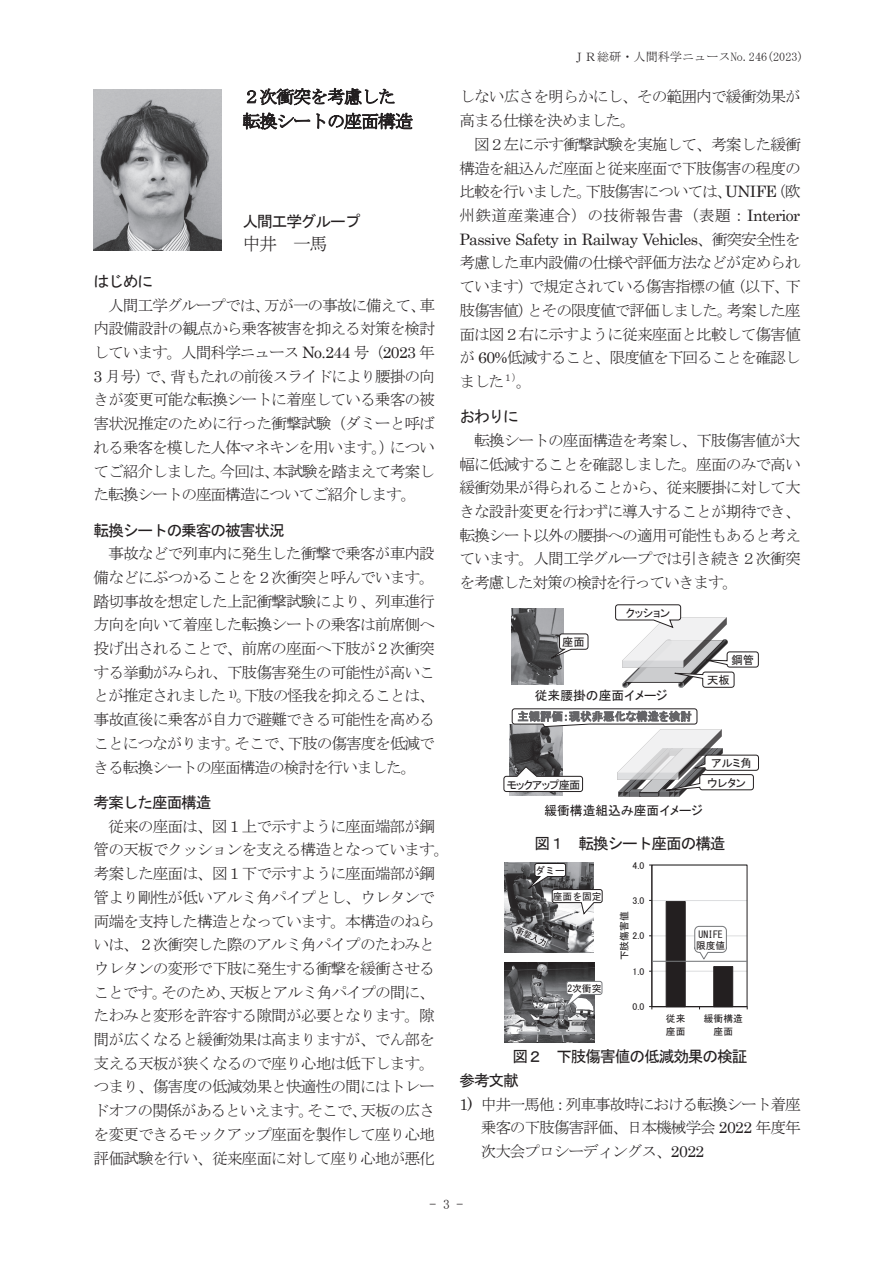
<style>
.page{position:relative;width:893px;height:1263px;background:#fff}
.page>*{position:absolute;margin:0;border:0;box-sizing:border-box;transform-origin:0 0}
.t1{font:18px "MS Mincho";letter-spacing:-.06em;color:#231f20}
.t2{font:15.75px/23.7px "MS Mincho";letter-spacing:-.065em;color:#231f20;text-align:justify}
.t3{font:15.75px/23.7px "MS Gothic";letter-spacing:-.07em;color:#231f20}
.t4{font:15.75px "Century";letter-spacing:-.035em;color:#231f20}
.t5{font:13.5px "MS Mincho";color:#231f20}
.t6{font:12.75px "MS P Gothic";color:#231f20}
.t7{font:12.15px "MS Mincho";color:#231f20}
.t8{font:11.25px "MS P Gothic";color:#231f20}
.t9{font:11.25px "MS P Gothic";letter-spacing:.01em;color:#656568}
.t10{font:11.25px "MS P Gothic";letter-spacing:-.06em;color:#231f20}
.t11{font:9.75px/12.6px "MS P Gothic";color:#231f20}
.t12{font:9.75px/11.7px "MS Gothic";color:#231f20}
.s1{font-family:"Century"}
.s2{font-family:"MS Mincho"}
</style>
<div class="page">
<svg style="left:247px;top:88px;width:148px;height:17px"></svg>
<svg style="left:243px;top:112px;width:67px;height:18px"></svg>
<svg style="left:317px;top:113px;width:96px;height:16px"></svg>
<img style="left:619px;top:786px;width:5px;height:10px">
<img style="left:624px;top:780px;width:15px;height:16px">
<svg style="left:629px;top:789px;width:10px;height:7px"></svg>
<img style="left:640px;top:780px;width:14px;height:13px">
<img style="left:618px;top:729px;width:103px;height:51px">
<svg style="left:654px;top:748px;width:105px;height:48px"></svg>
<img style="left:511px;top:609px;width:52px;height:75px">
<svg style="left:545px;top:633px;width:44px;height:29px"></svg>
<img style="left:510px;top:724px;width:53px;height:71px">
<svg style="left:503px;top:766px;width:80px;height:26px"></svg>
<svg style="left:511px;top:708px;width:187px;height:19px"></svg>
<img style="left:623px;top:681px;width:41px;height:6px">
<img style="left:625px;top:668px;width:39px;height:14px">
<img style="left:623px;top:618px;width:103px;height:50px">
<svg style="left:615px;top:604px;width:66px;height:24px"></svg>
<svg style="left:664px;top:651px;width:95px;height:37px"></svg>
<hr style="left:652px;top:971px;width:95px;height:1px;background:#dcdddf">
<hr style="left:652px;top:935px;width:95px;height:1px;background:#dcdddf">
<hr style="left:652px;top:900px;width:95px;height:1px;background:#dcdddf">
<hr style="left:652px;top:865px;width:1px;height:141px;background:#231f20">
<hr style="left:652px;top:1006px;width:95px;height:1px;background:#231f20">
<img style="left:504px;top:962px;width:91px;height:81px">
<img style="left:504px;top:862px;width:90px;height:90px">
<svg style="left:511px;top:921px;width:39px;height:28px"></svg>
<svg style="left:563px;top:981px;width:40px;height:29px"></svg>
<svg style="left:666px;top:901px;width:67px;height:108px"></svg>
<hr style="left:652px;top:961px;width:95px;height:1px;background:#75777a">
<svg style="left:524px;top:863px;width:79px;height:52px"></svg>
<img style="left:94px;top:89px;width:127px;height:162px">
<p class="t1" style="left:242px;top:112px;width:172px">転換シートの座面構造</p>
<p class="t3" style="left:242px;top:210px;width:120px">人間工学グループ</p>
<p class="t1" style="left:242px;top:235px;width:87px">中井 一馬</p>
<p class="t3" style="left:94px;top:269px;width:61px">はじめに</p>
<p class="t2" style="left:94px;top:293px;width:343px;text-indent:15px">人間工学グループでは、万が一の事故に備えて、車内設備設計の観点から乗客被害を抑える対策を検討しています。人間科学ニュース <span class="s1">No.244</span> 号（<span class="s1">2023</span> 年<span class="s1">3</span> 月号）で、背もたれの前後スライドにより腰掛の向きが変更可能な転換シートに着座している乗客の被害状況推定のために行った衝撃試験（ダミーと呼ばれる乗客を模した人体マネキンを用います。）についてご紹介しました。今回は、本試験を踏まえて考案した転換シートの座面構造についてご紹介します。</p>
<p class="t3" style="left:94px;top:518px;width:193px">転換シートの乗客の被害状況</p>
<p class="t2" style="left:94px;top:542px;width:343px;text-indent:15px">事故などで列車内に発生した衝撃で乗客が車内設備などにぶつかることを２次衝突と呼んでいます。踏切事故を想定した上記衝撃試験により、列車進行方向を向いて着座した転換シートの乗客は前席側へ投げ出されることで、前席の座面へ下肢が２次衝突する挙動がみられ、下肢傷害発生の可能性が高いことが推定されました <sup>1)</sup>。下肢の怪我を抑えることは、事故直後に乗客が自力で避難できる可能性を高めることにつながります。そこで、下肢の傷害度を低減できる転換シートの座面構造の検討を行いました。</p>
<p class="t3" style="left:94px;top:790px;width:120px">考案した座面構造</p>
<p class="t2" style="left:94px;top:814px;width:357px;text-align:left;text-indent:15px">従来の座面は、図１上で示すように座面端部が鋼管の天板でクッションを支える構造となっています。考案した座面は、図１下で示すように座面端部が鋼管より剛性が低いアルミ角パイプとし、ウレタンで両端を支持した構造となっています。本構造のねらいは、２次衝突した際のアルミ角パイプのたわみとウレタンの変形で下肢に発生する衝撃を緩衝させることです。そのため、天板とアルミ角パイプの間に、たわみと変形を許容する隙間が必要となります。隙間が広くなると緩衝効果は高まりますが、でん部を支える天板が狭くなるので座り心地は低下します。つまり、傷害度の低減効果と快適性の間にはトレードオフの関係があるといえます。そこで、天板の広さを変更できるモックアップ座面を製作して座り心地評価試験を行い、従来座面に対して座り心地が悪化</p>
<p class="t7" style="left:573px;top:51px;width:232px">ＪＲ総研・人間科学ニュースNo.246(2023)</p>
<p class="t2" style="left:459px;top:85px;width:343px">しない広さを明らかにし、その範囲内で緩衝効果が高まる仕様を決めました。</p>
<p class="t2" style="left:459px;top:132px;width:343px;text-indent:15px">図２左に示す衝撃試験を実施して、考案した緩衝構造を組込んだ座面と従来座面で下肢傷害の程度の比較を行いました。下肢傷害については、<span class="s1">UNIFE</span>（欧州鉄道産業連合）の技術報告書（表題：<span class="s1">Interior</span></p>
<p class="t4" style="left:459px;top:226px;width:343px">Passive Safety in Railway Vehicles<span class="s2">、衝突安全性を</span></p>
<p class="t2" style="left:459px;top:251px;width:343px">考慮した車内設備の仕様や評価方法などが定められています）で規定されている傷害指標の値（以下、下肢傷害値）とその限度値で評価しました。考案した座面は図２右に示すように従来座面と比較して傷害値が <span class="s1">60%</span>低減すること、限度値を下回ることを確認しました<sup>１）</sup>。</p>
<p class="t3" style="left:459px;top:405px;width:61px">おわりに</p>
<p class="t2" style="left:459px;top:428px;width:343px;text-indent:15px">転換シートの座面構造を考案し、下肢傷害値が大幅に低減することを確認しました。座面のみで高い緩衝効果が得られることから、従来腰掛に対して大きな設計変更を行わずに導入することが期待でき、転換シート以外の腰掛への適用可能性もあると考えています。人間工学グループでは引き続き２次衝突を考慮した対策の検討を行っていきます。</p>
<p class="t8" style="left:562px;top:637px;width:24px">座面</p>
<p class="t8" style="left:626px;top:607px;width:46px">クッション</p>
<p class="t6" style="left:535px;top:689px;width:134px">従来腰掛の座面イメージ</p>
<p class="t9" style="left:517px;top:711px;width:176px">主観評価：現状非悪化な構造を検討</p>
<p class="t10" style="left:507px;top:779px;width:75px">モックアップ座面</p>
<p class="t8" style="left:731px;top:654px;width:24px">鋼管</p>
<p class="t8" style="left:707px;top:674px;width:24px">天板</p>
<p class="t8" style="left:711px;top:757px;width:42px">アルミ角</p>
<p class="t8" style="left:707px;top:777px;width:40px">ウレタン</p>
<p class="t6" style="left:544px;top:803px;width:160px">緩衝構造組込み座面イメージ</p>
<p class="t3" style="left:534px;top:831px;width:193px">図１ 転換シート座面の構造</p>
<p class="t12" style="left:536px;top:865px;width:31px">ダミー</p>
<p class="t12" style="left:553px;top:891px;width:50px">座面を固定</p>
<p class="t12" style="left:567px;top:983px;width:36px">2次衝突</p>
<p class="t11" style="left:632px;top:859px;width:13px">4.0</p>
<p class="t11" style="left:632px;top:894px;width:13px">3.0</p>
<p class="t11" style="left:618px;top:960px;width:50px;rotate:-90deg">下肢傷害値</p>
<p class="t11" style="left:632px;top:929px;width:13px">2.0</p>
<p class="t11" style="left:632px;top:965px;width:13px">1.0</p>
<p class="t11" style="left:632px;top:1000px;width:13px">0.0</p>
<p class="t12" style="left:696px;top:928px;width:31px">UNIFE限度値</p>
<p class="t11" style="left:666px;top:1012px;width:21px">従来座面</p>
<p class="t11" style="left:704px;top:1012px;width:40px;text-align:center">緩衝構造座面</p>
<p class="t3" style="left:459px;top:1045px;width:290px;text-indent:53px">図２ 下肢傷害値の低減効果の検証参考文献</p>
<p class="t2" style="left:481px;top:1092px;width:322px;text-indent:-21px"><span class="s1">1)</span> 中井一馬他：列車事故時における転換シート着座乗客の下肢傷害評価、日本機械学会 <span class="s1">2022</span> 年度年次大会プロシーディングス、<span class="s1">2022</span></p>
<p class="t5" style="left:430px;top:1197px;width:35px">-3-</p>
</div>
